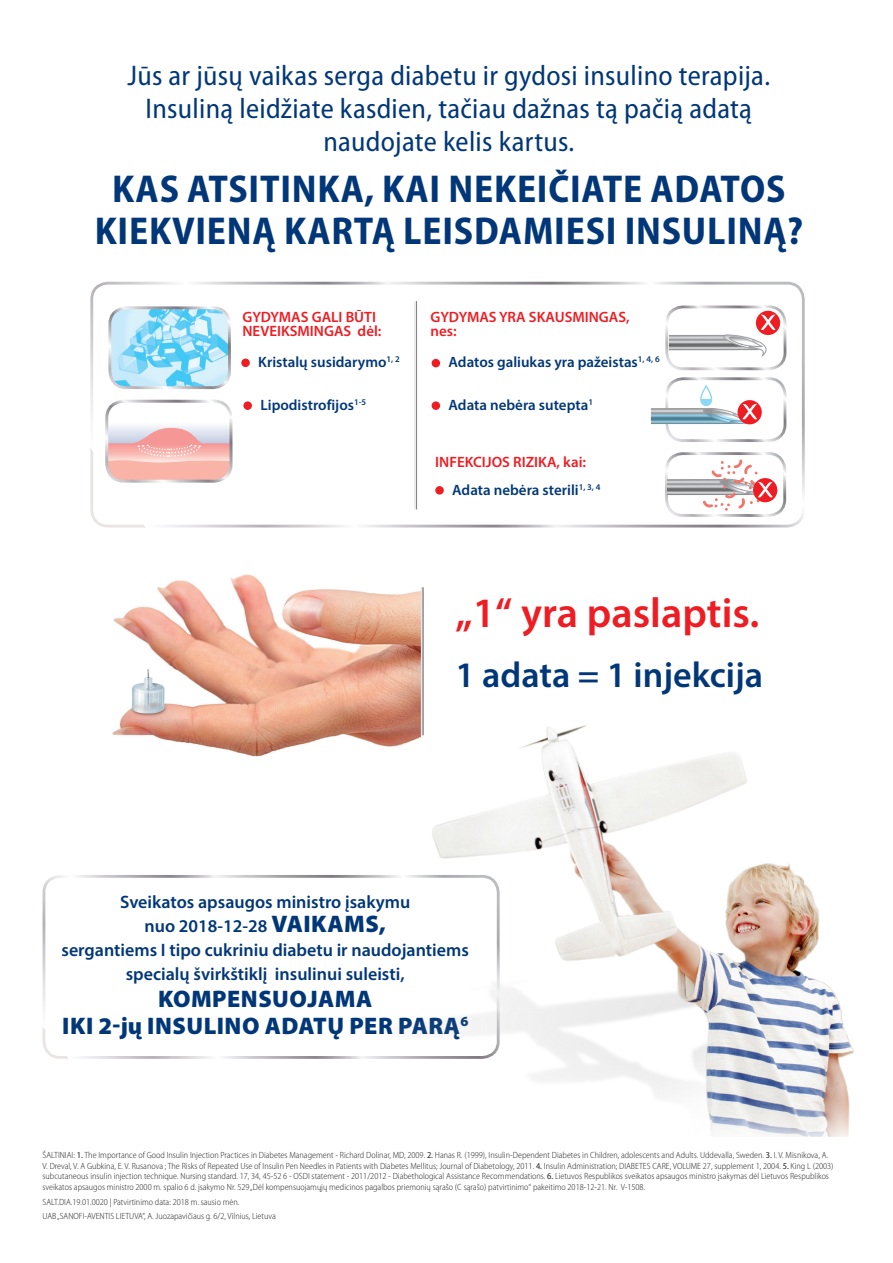
<style>
.page{position:relative;width:893px;height:1263px;background:#fff}
.page>*{position:absolute;margin:0;border:0;box-sizing:border-box;transform-origin:0 0}
.t1{font:600 42px "Myriad Pro";color:#ee1d23}
.t2{font:700 semi-condensed 39px/42px "Myriad Pro";letter-spacing:.02em;color:#013778;text-align:center}
.t3{font:600 36px "Myriad Pro";color:#013778}
.t4{font:semi-condensed 28.5px/33px "Myriad Pro";letter-spacing:.01em;color:#013778;text-align:center}
.t5{font:900 24px/27px "Myriad Pro";letter-spacing:.02em;color:#013778;text-align:center}
.t6{font:600 18px/24px "Myriad Pro";color:#013778;text-align:center}
.t7{font:600 15px "Myriad Pro";color:#013778}
.t8{font:600 15px/14.4px "Myriad Pro";color:#ee1d23}
.t9{font:300 semi-condensed 9px/10.5px "Myriad Pro";color:#231f20}
.s1{font-weight:900;font-size:24px}
.s2{font-weight:400}
</style>
<div class="page">
<div style="left:90px;top:282px;width:715px;height:245px;border:3px solid #fff;border-radius:16px"></div>
<div style="left:43px;top:875px;width:457px;height:184px;border:3px solid #fff;border-radius:16px"></div>
<div style="left:241px;top:359px;width:9px;height:8px;background:#ee1d23;border-radius:50%"></div>
<div style="left:243px;top:401px;width:9px;height:9px;background:#ee1d23;border-radius:50%"></div>
<div style="left:432px;top:359px;width:8px;height:8px;background:#ee1d23;border-radius:50%"></div>
<div style="left:432px;top:401px;width:8px;height:9px;background:#ee1d23;border-radius:50%"></div>
<div style="left:435px;top:486px;width:9px;height:9px;background:#ee1d23;border-radius:50%"></div>
<img style="left:366px;top:725px;width:488px;height:411px">
<img style="left:112px;top:574px;width:309px;height:200px">
<hr style="left:421px;top:587px;width:3px;height:148px;background:#fff">
<img style="left:112px;top:310px;width:115px;height:75px">
<div style="left:108px;top:306px;width:123px;height:83px;border:3px solid #fff;border-radius:16px"></div>
<svg style="left:109px;top:401px;width:122px;height:78px"></svg>
<div style="left:105px;top:400px;width:127px;height:83px;border:3px solid #fff;border-radius:17px"></div>
<div style="left:665px;top:305px;width:121px;height:65px;border:3px solid #fff;border-radius:16px"></div>
<div style="left:756px;top:311px;width:24px;height:24px;background:#ee1d23;border-radius:50%"></div>
<svg style="left:722px;top:314px;width:54px;height:42px"></svg>
<div style="left:665px;top:377px;width:121px;height:65px;border:3px solid #fff;border-radius:16px"></div>
<img style="left:650px;top:417px;width:19px;height:13px">
<div style="left:737px;top:400px;width:25px;height:24px;background:#ee1d23;border-radius:50%"></div>
<svg style="left:651px;top:386px;width:106px;height:39px"></svg>
<div style="left:665px;top:452px;width:121px;height:65px;border:3px solid #fff;border-radius:16px"></div>
<img style="left:665px;top:472px;width:38px;height:28px">
<div style="left:753px;top:478px;width:24px;height:24px;background:#ee1d23;border-radius:50%"></div>
<svg style="left:703px;top:460px;width:70px;height:51px"></svg>
<p class="t4" style="left:127px;top:60px;width:644px">Jūs ar jūsų vaikas serga diabetu ir gydosi insulino terapija.<br>Insuliną leidžiate kasdien, tačiau dažnas tą pačią adatą naudojate kelis kartus.</p>
<p class="t2" style="left:95px;top:168px;width:710px">KAS ATSITINKA, KAI NEKEIČIATE ADATOS<br>KIEKVIENĄ KARTĄ LEISDAMIESI INSULINĄ?</p>
<p class="t8" style="left:242px;top:309px;width:141px">GYDYMAS GALI BŪTI<br>NEVEIKSMINGAS dėl:</p>
<p class="t7" style="left:258px;top:352px;width:143px">Kristalų susidarymo<sup>1,</sup> <sup>2</sup></p>
<p class="t7" style="left:260px;top:395px;width:107px">Lipodistrofijos<sup>1-5</sup></p>
<p class="t8" style="left:431px;top:309px;width:201px">GYDYMAS YRA SKAUSMINGAS,</p>
<p class="t8" style="left:431px;top:323px;width:28px">nes:</p>
<p class="t7" style="left:449px;top:353px;width:213px">Adatos galiukas yra pažeistas<sup>1,</sup> <sup>4,</sup> <sup>6</sup></p>
<p class="t7" style="left:449px;top:395px;width:146px">Adata nebėra sutepta<sup>1</sup></p>
<p class="t8" style="left:435px;top:454px;width:152px">INFEKCIJOS RIZIKA, kai:</p>
<p class="t7" style="left:452px;top:480px;width:150px">Adata nebėra sterili<sup>1,</sup> <sup>3,</sup> <sup>4</sup></p>
<p class="t1" style="left:455px;top:586px;width:305px">„1“ yra paslaptis.</p>
<p class="t3" style="left:455px;top:652px;width:309px">1 adata = 1 injekcija</p>
<p class="t6" style="left:120px;top:889px;width:291px">Sveikatos apsaugos ministro įsakymu nuo 2018-12-28 <span class="s1">VAIKAMS,</span></p>
<p class="t6" style="left:62px;top:937px;width:409px">sergantiems I tipo cukriniu diabetu ir naudojantiems specialų švirkštiklį insulinui suleisti,</p>
<p class="t5" style="left:62px;top:986px;width:408px">KOMPENSUOJAMA<br>IKI 2-jų INSULINO ADATŲ PER PARĄ<sup>6</sup></p>
<p class="t9" style="left:43px;top:1150px;width:792px">ŠALTINIAI: <span class="s2">1.</span> The Importance of Good Insulin Injection Practices in Diabetes Management - Richard Dolinar, MD, 2009. <span class="s2">2.</span> Hanas R. (1999), Insulin-Dependent Diabetes in Children, adolescents and Adults. Uddevalla, Sweden. <span class="s2">3.</span> I. V. Misnikova, A.<br>V. Dreval, V. A Gubkina, E. V. Rusanova ; The Risks of Repeated Use of Insulin Pen Needles in Patients with Diabetes Mellitus; Journal of Diabetology, 2011. <span class="s2">4.</span> Insulin Administration; DIABETES CARE, VOLUME 27, supplement 1, 2004. <span class="s2">5.</span> King L (2003) subcutaneous insulin injection technique. Nursing standard. 17, 34, 45-52 6 - OSDI statement - 2011/2012 - Diabethological Assistance Recommendations. <span class="s2">6.</span> Lietuvos Respublikos sveikatos apsaugos ministro įsakymas dėl Lietuvos Respublikos sveikatos apsaugos ministro 2000 m. spalio 6 d. įsakymo Nr. 529 „Dėl kompensuojamųjų medicinos pagalbos priemonių sąrašo (C sąrašo) patvirtinimo“ pakeitimo 2018-12-21. Nr. V-1508.</p>
<p class="t9" style="left:43px;top:1196px;width:198px">SALT.DIA.19.01.0020 | Patvirtinimo data: 2018 m. sausio mėn.</p>
<p class="t9" style="left:43px;top:1211px;width:235px">UAB „SANOFI-AVENTIS LIETUVA“, A. Juozapavičiaus g. 6/2, Vilnius, Lietuva</p>
</div>
